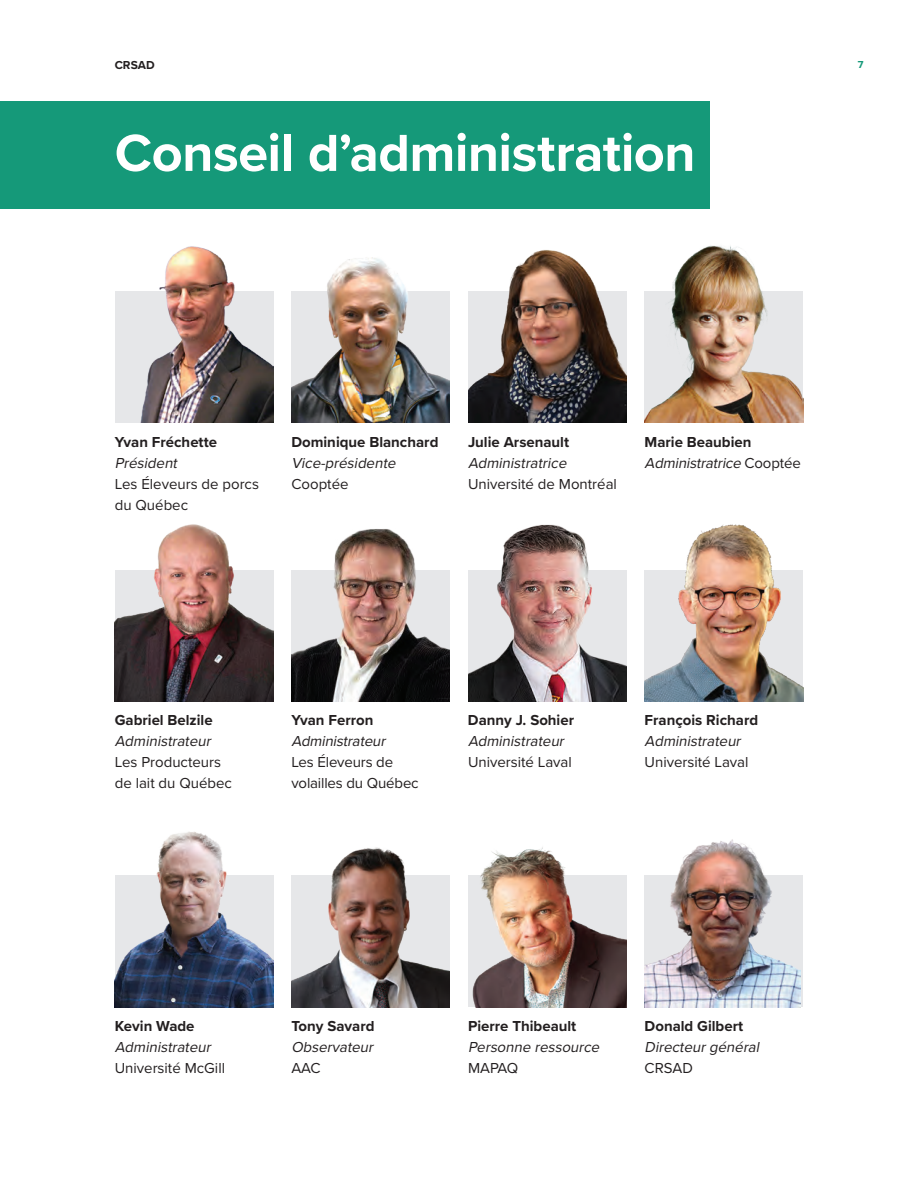
<style>
.page{position:relative;width:918px;height:1188px;background:#fff}
.page>*{position:absolute;margin:0;border:0;box-sizing:border-box;transform-origin:0 0}
.t1{font:700 54px "Proxima Nova";letter-spacing:-.01em;color:#fff}
.t2{font:italic 15px/21px "Proxima Nova";color:#231f20}
.t3{font:15px/21px "Proxima Nova";color:#231f20}
.t4{font:700 15px "Proxima Nova";color:#231f20}
.t5{font:700 12px "Proxima Nova";color:#231f20}
.t6{font:700 10.5px "Proxima Nova";color:#159979}
.s1{font-weight:700;font-style:normal}
.s2{font-style:normal}
</style>
<div class="page">
<div style="left:0;top:101px;width:709px;height:108px;background:#159979"></div>
<img style="left:468px;top:847px;width:159px;height:160px">
<img style="left:645px;top:839px;width:156px;height:168px">
<img style="left:291px;top:847px;width:159px;height:160px">
<img style="left:115px;top:832px;width:158px;height:175px">
<img style="left:115px;top:524px;width:158px;height:178px">
<img style="left:291px;top:529px;width:159px;height:173px">
<img style="left:468px;top:524px;width:159px;height:178px">
<img style="left:645px;top:524px;width:158px;height:178px">
<img style="left:115px;top:246px;width:158px;height:177px">
<img style="left:291px;top:257px;width:159px;height:166px">
<img style="left:468px;top:250px;width:159px;height:173px">
<img style="left:645px;top:245px;width:158px;height:178px">
<p class="t5" style="left:115px;top:56px;width:41px">CRSAD</p>
<p class="t6" style="left:858px;top:57px;width:7px">7</p>
<h1 class="t1" style="left:115px;top:113px;width:582px">Conseil d’administration</h1>
<p class="t4" style="left:115px;top:431px;width:104px">Yvan Fréchette</p>
<p class="t2" style="left:115px;top:452px;width:68px">Président</p>
<p class="t3" style="left:115px;top:473px;width:146px">Les Éleveurs de porcs du Québec</p>
<p class="t4" style="left:291px;top:431px;width:149px">Dominique Blanchard</p>
<p class="t2" style="left:291px;top:452px;width:109px">Vice-présidente</p>
<p class="t3" style="left:291px;top:473px;width:59px">Cooptée</p>
<p class="t4" style="left:468px;top:431px;width:103px">Julie Arsenault</p>
<p class="t2" style="left:468px;top:452px;width:104px">Administratrice</p>
<p class="t3" style="left:468px;top:473px;width:150px">Université de Montréal</p>
<p class="t2" style="left:645px;top:431px;width:158px"><span class="s1">Marie Beaubien<br></span>Administratrice <span class="s2">C o o p t é e</span></p>
<p class="t4" style="left:115px;top:709px;width:99px">Gabriel Belzile</p>
<p class="t2" style="left:115px;top:730px;width:101px">Administrateur</p>
<p class="t3" style="left:115px;top:751px;width:119px">Les Producteurs de lait du Québec</p>
<p class="t4" style="left:291px;top:709px;width:84px">Yvan Ferron</p>
<p class="t2" style="left:291px;top:730px;width:99px">Administrateur</p>
<p class="t3" style="left:291px;top:751px;width:129px">Les Éleveurs de volailles du Québec</p>
<p class="t4" style="left:468px;top:709px;width:108px">Danny J. Sohier</p>
<p class="t2" style="left:468px;top:730px;width:101px">Administrateur</p>
<p class="t3" style="left:468px;top:751px;width:105px">Université Laval</p>
<p class="t4" style="left:645px;top:709px;width:115px">François Richard</p>
<p class="t2" style="left:645px;top:730px;width:101px">Administrateur</p>
<p class="t3" style="left:645px;top:751px;width:105px">Université Laval</p>
<p class="t4" style="left:115px;top:1015px;width:81px">Kevin Wade</p>
<p class="t2" style="left:115px;top:1036px;width:101px">Administrateur</p>
<p class="t3" style="left:115px;top:1057px;width:112px">Université McGill</p>
<p class="t4" style="left:291px;top:1015px;width:85px">Tony Savard</p>
<p class="t2" style="left:291px;top:1036px;width:87px">Observateur</p>
<p class="t3" style="left:291px;top:1057px;width:31px">AAC</p>
<p class="t4" style="left:468px;top:1015px;width:110px">Pierre Thibeault</p>
<p class="t2" style="left:468px;top:1036px;width:137px">Personne ressource</p>
<p class="t3" style="left:468px;top:1057px;width:52px">MAPAQ</p>
<p class="t4" style="left:645px;top:1015px;width:100px">Donald Gilbert</p>
<p class="t2" style="left:645px;top:1036px;width:120px">Directeurgénéral</p>
<p class="t3" style="left:645px;top:1057px;width:50px">CRSAD</p>
</div>
